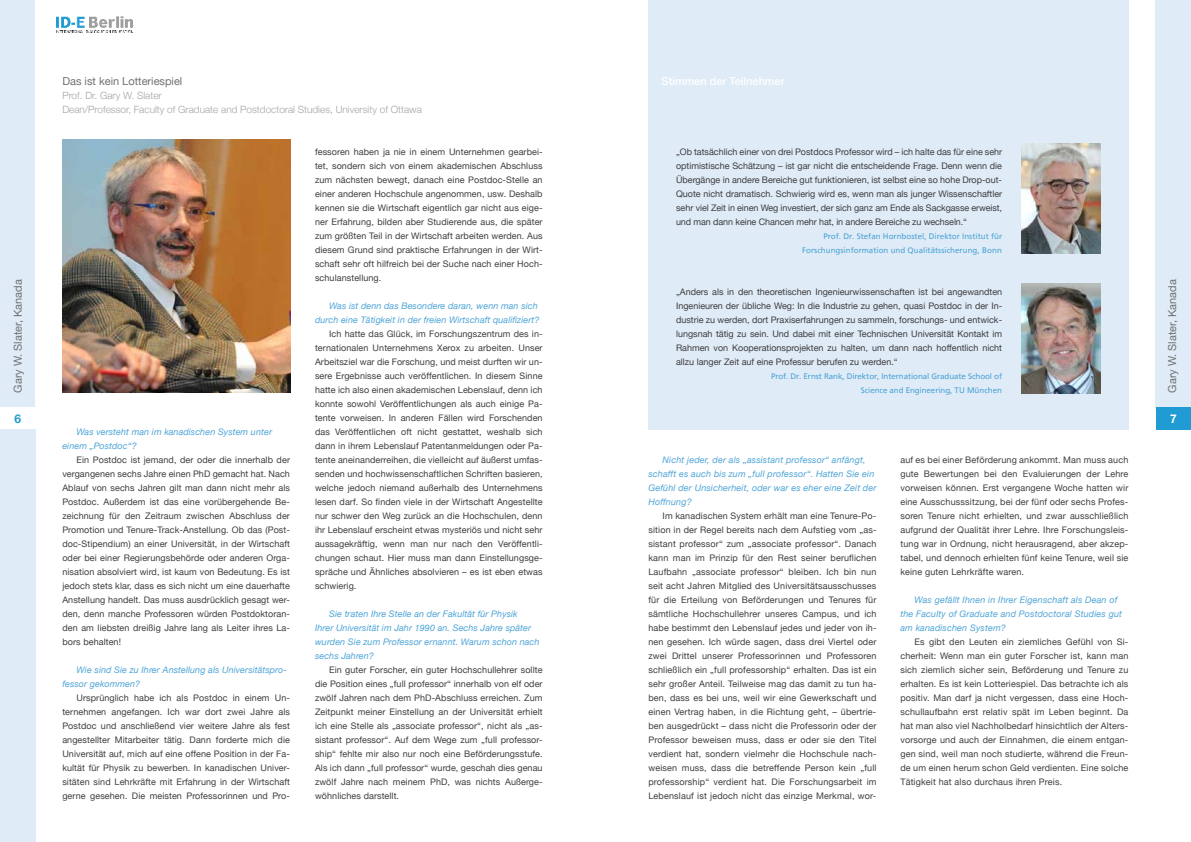
<style>
.page{position:relative;width:1191px;height:842px;background:#fff}
.page>*{position:absolute;margin:0;border:0;box-sizing:border-box;transform-origin:0 0}
.t1{font:700 12px "Helvetica Neue";color:#219bd3}
.t2{font:700 12px "Helvetica Neue";color:#fff}
.t3{font:11px "Helvetica Neue";color:#707172}
.t4{font:500 11px "Helvetica Neue";color:#fff}
.t5{font:300 10px/14px "Helvetica Neue";color:#a5a4a6}
.t6{font:9px/14px "Helvetica Neue";letter-spacing:.01em;color:#3e3d40;text-align:justify}
.t7{font:italic 9px/14px "Helvetica Neue";letter-spacing:.01em;color:#4da4d7}
.t8{font:8px/14px "Frutiger";color:#4da4d7;text-align:right}
</style>
<div class="page">
<div style="left:0;top:0;width:35px;height:407px;background:#dfebf6"></div>
<div style="left:0;top:429px;width:35px;height:413px;background:#dfebf6"></div>
<div style="left:1155px;top:0;width:36px;height:408px;background:#dfebf6"></div>
<img style="left:62px;top:139px;width:228px;height:254px">
<img style="left:57px;top:16px;width:75px;height:17px">
<div style="left:1156px;top:407px;width:35px;height:22px;background:#219bd3"></div>
<div style="left:648px;top:0;width:480px;height:429px;background:#dfebf6"></div>
<img style="left:1022px;top:143px;width:79px;height:110px">
<img style="left:1022px;top:283px;width:79px;height:111px">
<p class="t3" style="left:62px;top:74px;width:121px">Das ist kein Lotteriespiel</p>
<p class="t5" style="left:62px;top:88px;width:361px">Prof. Dr. Gary W. Slater<br>Dean/Professor, Faculty of Graduate and Postdoctoral Studies, University of Ottawa</p>
<p class="t4" style="left:661px;top:74px;width:124px">Stimmen der Teilnehmer</p>
<p class="t6" style="left:676px;top:144px;width:328px">„Ob tatsächlich einer von drei Postdocs Professor wird – ich halte das für eine sehr optimistische Schätzung – ist gar nicht die entscheidende Frage. Denn wenn die Übergänge in andere Bereiche gut funktionieren, ist selbst eine so hohe Drop-out-Quote nicht dramatisch. Schwierig wird es, wenn man als junger Wissenschaftler sehr viel Zeit in einen Weg investiert, der sich ganz am Ende als Sackgasse erweist, und man dann keine Chancen mehr hat, in andere Bereiche zu wechseln.“</p>
<p class="t8" style="left:802px;top:229px;width:201px">Prof. Dr. Stefan Hornbostel, Direktor Institut für<br>Forschungsinformation und Qualitätssicherung, Bonn</p>
<p class="t6" style="left:676px;top:284px;width:328px">„Anders als in den theoretischen Ingenieurwissenschaften ist bei angewandten Ingenieuren der übliche Weg: In die Industrie zu gehen, quasi Postdoc in der In&shy;dustrie zu werden, dort Praxiserfahrungen zu sammeln, forschungs- und entwick&shy;lungsnah tätig zu sein. Und dabei mit einer Technischen Universität Kontakt im Rahmen von Kooperationsprojekten zu halten, um dann nach hoffentlich nicht allzu langer Zeit auf eine Professur berufen zu werden.“</p>
<p class="t8" style="left:771px;top:369px;width:233px">Prof. Dr. Ernst Rank, Direktor, International Graduate School of<br>Science and Engineering, TU München</p>
<p class="t6" style="left:315px;top:144px;width:229px">fessoren haben ja nie in einem Unternehmen gearbei&shy;tet, sondern sich von einem akademischen Abschluss zum nächsten bewegt, danach eine Postdoc-Stelle an einer anderen Hochschule angenommen, usw. Deshalb kennen sie die Wirtschaft eigentlich gar nicht aus eige&shy;ner Erfahrung, bilden aber Studierende aus, die später zum größten Teil in der Wirtschaft arbeiten werden. Aus diesem Grund sind praktische Erfahrungen in der Wirt&shy;schaft sehr oft hilfreich bei der Suche nach einer Hoch&shy;schulanstellung.</p>
<p class="t7" style="left:315px;top:298px;width:226px;text-align:right">Was ist denn das Besondere daran, wenn man sich durch eine Tätigkeit in der freien Wirtschaft qualifiziert?</p>
<p class="t6" style="left:315px;top:326px;width:229px;text-indent:14px">Ich hatte das Glück, im Forschungszentrum des in&shy;ternationalen Unternehmens Xerox zu arbeiten. Unser Arbeitsziel war die Forschung, und meist durften wir un&shy;sere Ergebnisse auch veröffentlichen. In diesem Sinne hatte ich also einen akademischen Lebenslauf, denn ich konnte sowohl Veröffentlichungen als auch einige Pa&shy;tente vorweisen. In anderen Fällen wird Forschenden das Veröffentlichen oft nicht gestattet, weshalb sich dann in ihrem Lebenslauf Patentanmeldungen oder Pa&shy;tente aneinanderreihen, die vielleicht auf äußerst umfas&shy;senden und hochwissenschaftlichen Schriften basieren, welche jedoch niemand außerhalb des Unternehmens lesen darf. So finden viele in der Wirtschaft Angestellte nur schwer den Weg zurück an die Hochschulen, denn ihr Lebenslauf erscheint etwas mysteriös und nicht sehr aussagekräftig, wenn man nur nach den Veröffentli&shy;chungen schaut. Hier muss man dann Einstellungsge&shy;spräche und Ähnliches absolvieren – es ist eben etwas schwierig.</p>
<p class="t7" style="left:315px;top:606px;width:226px;text-indent:14px">Sie traten Ihre Stelle an der Fakultät für Physik<br>Ihrer Universität im Jahr 1990 an. Sechs Jahre später wurden Sie zum Professor ernannt. Warum schon nach sechs Jahren?</p>
<p class="t6" style="left:315px;top:662px;width:229px;text-indent:14px">Ein guter Forscher, ein guter Hochschullehrer sollte die Position eines „full professor“ innerhalb von elf oder zwölf Jahren nach dem PhD-Abschluss erreichen. Zum Zeitpunkt meiner Einstellung an der Universität erhielt ich eine Stelle als „associate professor“, nicht als „as&shy;sistant professor“. Auf dem Wege zum „full professor&shy;ship“ fehlte mir also nur noch eine Beförderungsstufe.<br>Als ich dann „full professor“ wurde, geschah dies genau zwölf Jahre nach meinem PhD, was nichts Außerge&shy;wöhnliches darstellt.</p>
<p class="t3" style="left:11px;top:393px;width:115px;rotate:-90deg">Gary W. Slater, Kanada</p>
<p class="t3" style="left:1165px;top:393px;width:115px;rotate:-90deg">Gary W. Slater, Kanada</p>
<h1 class="t1" style="left:14px;top:411px;width:8px">6</h1>
<h1 class="t2" style="left:1170px;top:411px;width:8px">7</h1>
<p class="t7" style="left:62px;top:424px;width:211px;text-indent:14px">Was versteht man im kanadischen System unter einem „Postdoc“?</p>
<p class="t6" style="left:62px;top:452px;width:229px;text-indent:14px">Ein Postdoc ist jemand, der oder die innerhalb der vergangenen sechs Jahre einen PhD gemacht hat. Nach Ablauf von sechs Jahren gilt man dann nicht mehr als Postdoc. Außerdem ist das eine vorübergehende Be&shy;zeichnung für den Zeitraum zwischen Abschluss der Promotion und Tenure-Track-Anstellung. Ob das (Post&shy;doc-Stipendium) an einer Universität, in der Wirtschaft oder bei einer Regierungsbehörde oder anderen Orga&shy;nisation absolviert wird, ist kaum von Bedeutung. Es ist jedoch stets klar, dass es sich nicht um eine dauerhafte Anstellung handelt. Das muss ausdrücklich gesagt wer&shy;den, denn manche Professoren würden Postdoktoran&shy;den am liebsten dreißig Jahre lang als Leiter ihres La&shy;bors behalten!</p>
<p class="t7" style="left:62px;top:662px;width:226px;text-indent:14px">Wie sind Sie zu Ihrer Anstellung als Universitätspro&shy;fessor gekommen?</p>
<p class="t6" style="left:62px;top:690px;width:229px;text-indent:14px">Ursprünglich habe ich als Postdoc in einem Un&shy;ternehmen angefangen. Ich war dort zwei Jahre als Postdoc und anschließend vier weitere Jahre als fest angestellter Mitarbeiter tätig. Dann forderte mich die Universität auf, mich auf eine offene Position in der Fa&shy;kultät für Physik zu bewerben. In kanadischen Univer&shy;sitäten sind Lehrkräfte mit Erfahrung in der Wirtschaft gerne gesehen. Die meisten Professorinnen und Pro-</p>
<p class="t6" style="left:900px;top:452px;width:230px">auf es bei einer Beförderung ankommt. Man muss auch gute Bewertungen bei den Evaluierungen der Lehre vorweisen können. Erst vergangene Woche hatten wir eine Ausschusssitzung, bei der fünf oder sechs Profes&shy;soren Tenure nicht erhielten, und zwar ausschließlich aufgrund der Qualität ihrer Lehre. Ihre Forschungsleis&shy;tung war in Ordnung, nicht herausragend, aber akzep&shy;tabel, und dennoch erhielten fünf keine Tenure, weil sie keine guten Lehrkräfte waren.</p>
<p class="t7" style="left:900px;top:592px;width:223px;text-indent:14px">Was gefällt Ihnen in Ihrer Eigenschaft als Dean of the Faculty of Graduate and Postdoctoral Studies gut am kanadischen System?</p>
<p class="t6" style="left:900px;top:634px;width:230px;text-indent:14px">Es gibt den Leuten ein ziemliches Gefühl von Si&shy;cherheit: Wenn man ein guter Forscher ist, kann man sich ziemlich sicher sein, Beförderung und Tenure zu erhalten. Es ist kein Lotteriespiel. Das betrachte ich als positiv. Man darf ja nicht vergessen, dass eine Hoch&shy;schullaufbahn erst relativ spät im Leben beginnt. Da hat man also viel Nachholbedarf hinsichtlich der Alters&shy;vorsorge und auch der Einnahmen, die einem entgan&shy;gen sind, weil man noch studierte, während die Freun&shy;de um einen herum schon Geld verdienten. Eine solche Tätigkeit hat also durchaus ihren Preis.</p>
<p class="t7" style="left:648px;top:452px;width:230px;text-indent:14px">Nicht jeder, der als „assistant professor“ anfängt, schafft es auch bis zum „full professor“. Hatten Sie ein Gefühl der Unsicherheit, oder war es eher eine Zeit der Hoffnung?</p>
<p class="t6" style="left:648px;top:508px;width:230px;text-indent:14px">Im kanadischen System erhält man eine Tenure-Po&shy;sition in der Regel bereits nach dem Aufstieg vom „as&shy;sistant professor“ zum „associate professor“. Danach kann man im Prinzip für den Rest seiner beruflichen Laufbahn „associate professor“ bleiben. Ich bin nun seit acht Jahren Mitglied des Universitätsausschusses für die Erteilung von Beförderungen und Tenures für sämtliche Hochschullehrer unseres Campus, und ich habe bestimmt den Lebenslauf jedes und jeder von ih&shy;nen gesehen. Ich würde sagen, dass drei Viertel oder zwei Drittel unserer Professorinnen und Professoren schließlich ein „full professorship“ erhalten. Das ist ein sehr großer Anteil. Teilweise mag das damit zu tun ha&shy;ben, dass es bei uns, weil wir eine Gewerkschaft und einen Vertrag haben, in die Richtung geht, – übertrie&shy;ben ausgedrückt – dass nicht die Professorin oder der Professor beweisen muss, dass er oder sie den Titel verdient hat, sondern vielmehr die Hochschule nach&shy;weisen muss, dass die betreffende Person kein „full professorship“ verdient hat. Die Forschungsarbeit im Lebenslauf ist jedoch nicht das einzige Merkmal, wor-</p>
</div>
